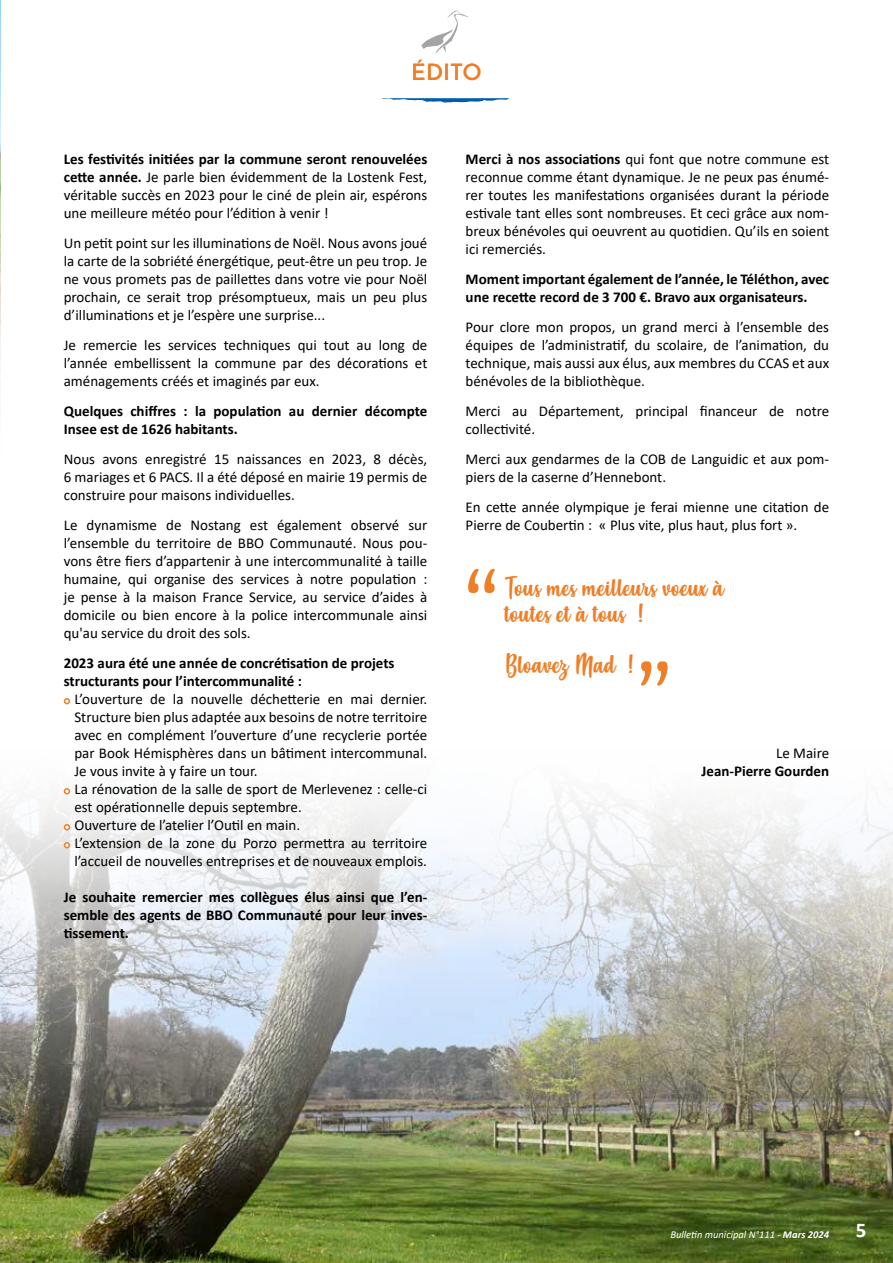
<style>
.page{position:relative;width:893px;height:1263px;background:#fff}
.page>*{position:absolute;margin:0;border:0;box-sizing:border-box;transform-origin:0 0}
.t1{font:24px/25.5px "Misses";color:#ef7e26}
.t2{font:22.5px "Reem Kufi";color:#ef7e26}
.t3{font:700 21px "Calibri";color:#fff}
.t4{font:15px/18px "Calibri";color:#000;text-align:justify}
.t5{font:700 15px/18px "Calibri";color:#000}
.t6{font:italic 10.5px "Calibri";color:#fff}
.s1{font-weight:700}
</style>
<div class="page">
<img style="left:0;top:1219px;width:893px;height:44px">
<svg style="left:0;top:0;width:1px;height:384px"></svg>
<img style="left:0;top:704px;width:893px;height:515px">
<svg style="left:64px;top:698px;width:6px;height:6px"></svg>
<svg style="left:64px;top:788px;width:6px;height:6px"></svg>
<svg style="left:64px;top:824px;width:6px;height:6px"></svg>
<svg style="left:64px;top:842px;width:6px;height:6px"></svg>
<svg style="left:421px;top:10px;width:48px;height:44px"></svg>
<svg style="left:382px;top:98px;width:127px;height:4px"></svg>
<svg style="left:657px;top:661px;width:11px;height:24px"></svg>
<svg style="left:641px;top:661px;width:10px;height:24px"></svg>
<svg style="left:468px;top:569px;width:27px;height:24px"></svg>
<h2 class="t2" style="left:411px;top:53px;width:72px">ÉDITO</h2>
<p class="t4" style="left:64px;top:150px;width:365px"><span class="s1">Les festivités initiées par la commune seront renouvelées cette année.</span> Je parle bien évidemment de la Lostenk Fest, véritable succès en 2023 pour le ciné de plein air, espérons une meilleure météo pour l’édition à venir !</p>
<p class="t4" style="left:64px;top:234px;width:365px">Un petit point sur les illuminations de Noël. Nous avons joué la carte de la sobriété énergétique, peut-être un peu trop. Je ne vous promets pas de paillettes dans votre vie pour Noël prochain, ce serait trop présomptueux, mais un peu plus d’illuminations et je l’espère une surprise...</p>
<p class="t4" style="left:64px;top:336px;width:365px">Je remercie les services techniques qui tout au long de l’année embellissent la commune par des décorations et aménagements créés et imaginés par eux.</p>
<p class="t5" style="left:64px;top:402px;width:365px">Quelques chiffres : la population au dernier décompte<br>Insee est de 1626 habitants.</p>
<p class="t4" style="left:64px;top:450px;width:365px">Nous avons enregistré 15 naissances en 2023, 8 décès, 6 mariages et 6 PACS. Il a été déposé en mairie 19 permis de construire pour maisons individuelles.</p>
<p class="t4" style="left:64px;top:516px;width:365px">Le dynamisme de Nostang est également observé sur l’ensemble du territoire de BBO Communauté. Nous pou&shy;vons être fiers d’appartenir à une intercommunalité à taille humaine, qui organise des services à notre population : je pense à la maison France Service, au service d’aides à domicile ou bien encore à la police intercommunale ainsi qu'au service du droit des sols.</p>
<p class="t5" style="left:64px;top:654px;width:332px">2023 aura été une année de concrétisation de projets structurants pour l’intercommunalité :</p>
<p class="t4" style="left:74px;top:690px;width:354px;text-align:left">L’ouverture de la nouvelle déchetterie en mai dernier.<br>Structure bien plus adaptée aux besoins de notre territoire avec en complément l’ouverture d’une recyclerie portée par Book Hémisphères dans un bâtiment intercommunal.<br>Je vous invite à y faire un tour.<br>La rénovation de la salle de sport de Merlevenez : celle-ci est opérationnelle depuis septembre.<br>Ouverture de l’atelier l’Outil en main.<br>L’extension de la zone du Porzo permettra au territoire l’accueil de nouvelles entreprises et de nouveaux emplois.</p>
<p class="t5" style="left:64px;top:888px;width:365px;text-align:justify">Je souhaite remercier mes collègues élus ainsi que l’en&shy;semble des agents de BBO Communauté pour leur inves&shy;tissement.</p>
<p class="t4" style="left:466px;top:150px;width:365px"><span class="s1">Merci à nos associations</span> qui font que notre commune est reconnue comme étant dynamique. Je ne peux pas énumé&shy;rer toutes les manifestations organisées durant la période estivale tant elles sont nombreuses. Et ceci grâce aux nom&shy;breux bénévoles qui oeuvrent au quotidien. Qu’ils en soient ici remerciés.</p>
<p class="t5" style="left:466px;top:270px;width:365px">Moment important également de l’année, le Téléthon, avec une recette record de 3 700 €. Bravo aux organisateurs.</p>
<p class="t4" style="left:466px;top:318px;width:365px">Pour clore mon propos, un grand merci à l’ensemble des équipes de l’administratif, du scolaire, de l’animation, du technique, mais aussi aux élus, aux membres du CCAS et aux bénévoles de la bibliothèque.</p>
<p class="t4" style="left:466px;top:402px;width:365px">Merci au Département, principal financeur de notre collectivité.</p>
<p class="t4" style="left:466px;top:450px;width:365px">Merci aux gendarmes de la COB de Languidic et aux pom&shy;piers de la caserne d’Hennebont.</p>
<p class="t4" style="left:466px;top:498px;width:365px">En cette année olympique je ferai mienne une citation de<br>Pierre de Coubertin : « Plus vite, plus haut, plus fort ».</p>
<h1 class="t1" style="left:505px;top:576px;width:221px">Tous mes meilleurs voeux à toutes et à tous !</h1>
<h1 class="t1" style="left:505px;top:652px;width:131px">Bloavez Mad !</h1>
<p class="t4" style="left:776px;top:744px;width:55px">Le Maire</p>
<p class="t5" style="left:701px;top:762px;width:129px">Jean-Pierre Gourden</p>
<p class="t6" style="left:670px;top:1227px;width:160px">Bulletin municipal N°111 - <span class="s1">Mars 2024</span></p>
<h3 class="t3" style="left:856px;top:1215px;width:12px">5</h3>
</div>
